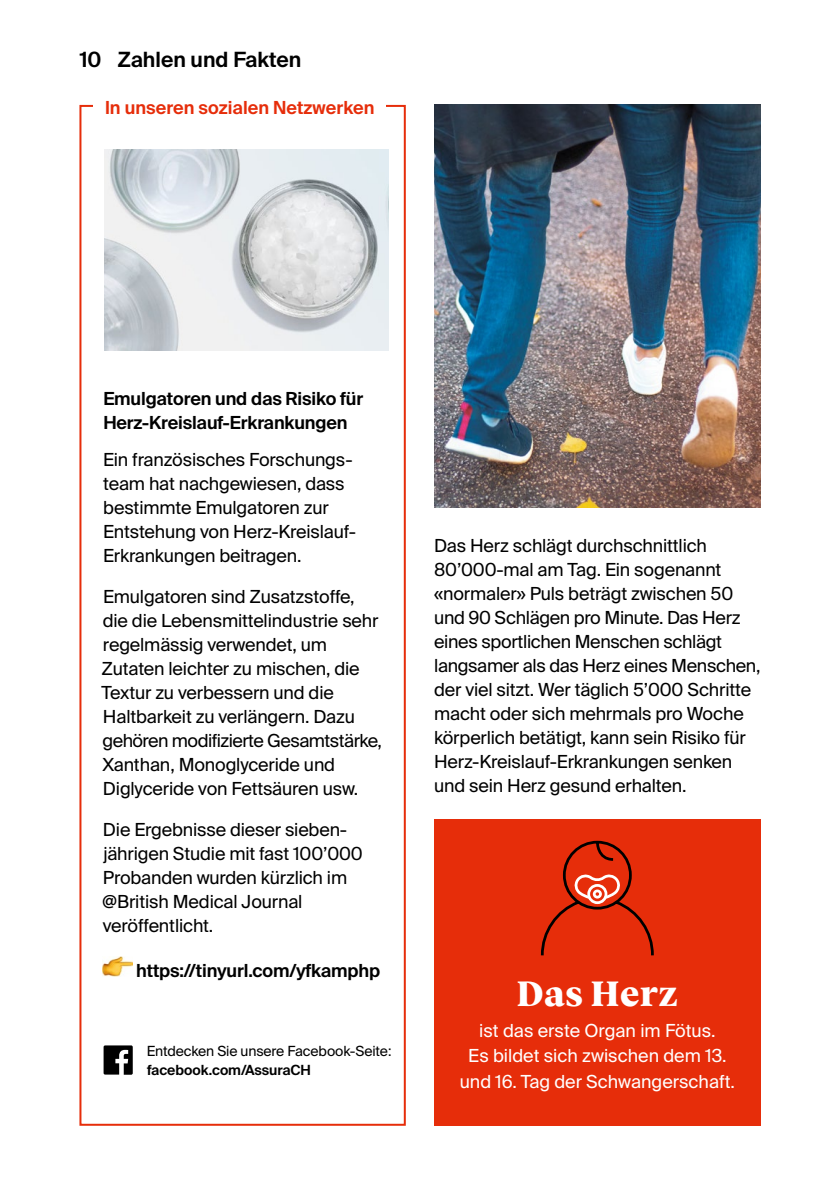
<style>
.page{position:relative;width:840px;height:1191px;background:#fff}
.page>*{position:absolute;margin:0;border:0;box-sizing:border-box;transform-origin:0 0}
.t1{font:800 36px "Vesterbro";color:#fff}
.t2{font:600 21px "Suisse Intl";color:#000}
.t3{font:18px/24px "Suisse Intl";letter-spacing:-.01em;color:#000}
.t4{font:600 18px/24px "Suisse Intl";letter-spacing:-.01em;color:#000}
.t5{font:18px/25.6px "Suisse Intl";color:#fff;text-align:center}
.t6{font:600 18px "Suisse Intl";color:#e62d0a}
.t7{font:14px "Suisse Intl";letter-spacing:-.01em;color:#000}
.t8{font:600 14px "Suisse Intl";letter-spacing:-.005em;color:#000}
</style>
<div class="page">
<div style="left:434px;top:819px;width:326px;height:306px;background:#e62d0a"></div>
<svg style="left:540px;top:840px;width:114px;height:116px"></svg>
<img style="left:434px;top:105px;width:326px;height:403px">
<img style="left:105px;top:149px;width:283px;height:201px">
<div style="left:79px;top:105px;width:326px;height:1020px;border:2px solid #e62d0a"></div>
<img style="left:102px;top:956px;width:30px;height:21px">
<svg style="left:103px;top:1045px;width:30px;height:29px"></svg>
<div style="left:94px;top:98px;width:292px;height:18px;background:#fff"></div>
<p class="t2" style="left:80px;top:47px;width:23px">10</p>
<p class="t2" style="left:118px;top:47px;width:185px">Zahlen und Fakten</p>
<p class="t6" style="left:105px;top:97px;width:271px">In unseren sozialen Netzwerken</p>
<p class="t4" style="left:103px;top:386px;width:261px">Emulgatoren und das Risiko für<br>Herz-Kreislauf-Erkrankungen</p>
<p class="t3" style="left:103px;top:447px;width:254px">Ein französisches Forschungs&shy;team hat nachgewiesen, dass bestimmte Emulgatoren zur<br>Entstehung von Herz-Kreislauf-<br>Erkrankungen beitragen.</p>
<p class="t3" style="left:101px;top:584px;width:282px">Emulgatoren sind Zusatzstoffe, die die Lebensmittelindustrie sehr regelmässig verwendet, um<br>Zutaten leichter zu mischen, die<br>Textur zu verbessern und die<br>Haltbarkeit zu verlängern. Dazu gehören modifizierte Gesamtstärke,<br>Xanthan, Monoglyceride und<br>Diglyceride von Fettsäuren usw.</p>
<p class="t3" style="left:102px;top:817px;width:262px">Die Ergebnisse dieser sieben&shy;jährigen Studie mit fast 100’000<br>Probanden wurden kürzlich im @British Medical Journal veröffentlicht.</p>
<p class="t4" style="left:136px;top:958px;width:245px">https://tinyurl.com/yfkamphp</p>
<p class="t7" style="left:147px;top:1042px;width:246px">Entdecken Sie unsere Facebook-Seite:</p>
<p class="t8" style="left:147px;top:1061px;width:165px">facebook.com/AssuraCH</p>
<p class="t3" style="left:434px;top:533px;width:328px">Das Herz schlägt durchschnittlich 80’000-mal am Tag. Ein sogenannt «normaler» Puls beträgt zwischen 50 und 90 Schlägen pro Minute. Das Herz eines sportlichen Menschen schlägt langsamer als das Herz eines Menschen, der viel sitzt. Wer täglich 5’000 Schritte macht oder sich mehrmals pro Woche körperlich betätigt, kann sein Risiko für Herz-Kreislauf-Erkrankungen senken und sein Herz gesund erhalten.</p>
<h1 class="t1" style="left:516px;top:966px;width:163px">Das Herz</h1>
<p class="t5" style="left:459px;top:1017px;width:276px">ist das erste Organ im Fötus.<br>Es bildet sich zwischen dem 13. und 16. Tag der Schwangerschaft.</p>
</div>
